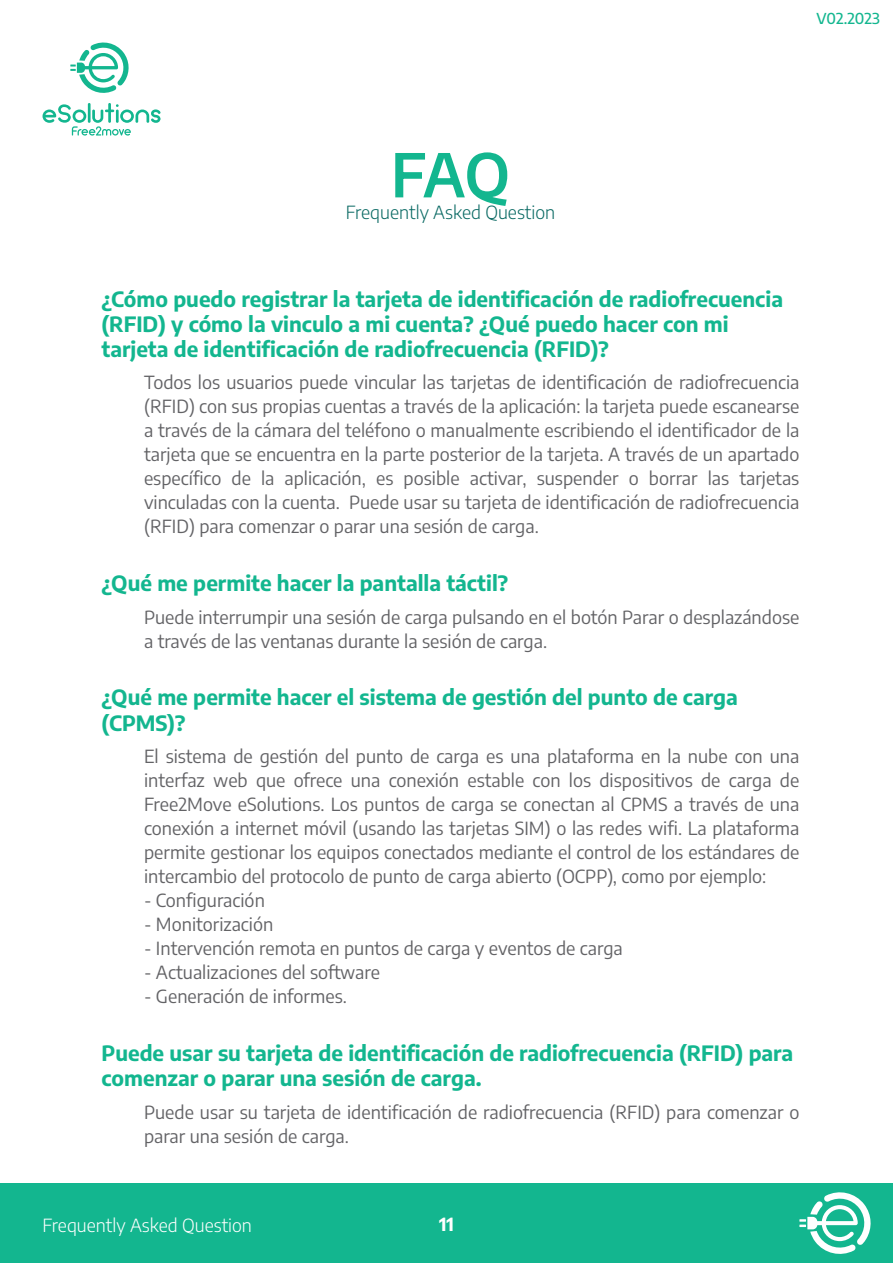
<style>
.page{position:relative;width:893px;height:1263px;background:#fff}
.page>*{position:absolute;margin:0;border:0;box-sizing:border-box;transform-origin:0 0}
.t1{font:600 60px "Encode Sans";color:#13b68f}
.t2{font:700 21px/25.2px "Encode Sans";color:#13b68f}
.t3{font:18px/24px "Encode Sans";color:#636366;text-align:justify}
.t4{font:300 18px "Encode Sans";color:#096963}
.t5{font:300 18px "Encode Sans";color:#fff}
.t6{font:700 18px "Encode Sans";color:#fff}
.t7{font:500 15px "Encode Sans";color:#13b68f}
</style>
<div class="page">
<div style="left:0;top:1183px;width:893px;height:80px;background:#13b68f"></div>
<svg style="left:70px;top:42px;width:59px;height:51px"></svg>
<svg style="left:43px;top:103px;width:118px;height:33px"></svg>
<svg style="left:799px;top:1192px;width:72px;height:62px"></svg>
<p class="t7" style="left:816px;top:8px;width:65px">V02.2023</p>
<h1 class="t1" style="left:391px;top:134px;width:121px">FAQ</h1>
<p class="t4" style="left:346px;top:200px;width:211px">Frequently Asked Question</p>
<p class="t2" style="left:102px;top:285px;width:683px">¿Cómo puedo registrar la tarjeta de identificación de radiofrecuencia (RFID) y cómo la vinculo a mi cuenta? ¿Qué puedo hacer con mi tarjeta de identificación de radiofrecuencia (RFID)?</p>
<p class="t3" style="left:144px;top:370px;width:657px">Todos los usuarios puede vincular las tarjetas de identificación de radiofrecuencia (RFID) con sus propias cuentas a través de la aplicación: la tarjeta puede escanearse a través de la cámara del teléfono o manualmente escribiendo el identificador de la tarjeta que se encuentra en la parte posterior de la tarjeta. A través de un apartado específico de la aplicación, es posible activar, suspender o borrar las tarjetas vinculadas con la cuenta. Puede usar su tarjeta de identificación de radiofrecuencia (RFID) para comenzar o parar una sesión de carga.</p>
<p class="t2" style="left:102px;top:570px;width:408px">¿Qué me permite hacer la pantalla táctil?</p>
<p class="t3" style="left:144px;top:604px;width:657px">Puede interrumpir una sesión de carga pulsando en el botón Parar o desplazándose a través de las ventanas durante la sesión de carga.</p>
<p class="t2" style="left:102px;top:684px;width:638px">¿Qué me permite hacer el sistema de gestión del punto de carga (CPMS)?</p>
<p class="t3" style="left:144px;top:744px;width:657px">El sistema de gestión del punto de carga es una plataforma en la nube con una interfaz web que ofrece una conexión estable con los dispositivos de carga de Free2Move eSolutions. Los puntos de carga se conectan al CPMS a través de una conexión a internet móvil (usando las tarjetas SIM) o las redes wifi. La plataforma permite gestionar los equipos conectados mediante el control de los estándares de intercambio del protocolo de punto de carga abierto (OCPP), como por ejemplo:</p>
<p class="t3" style="left:144px;top:888px;width:122px">- Configuración</p>
<p class="t3" style="left:144px;top:912px;width:131px">- Monitorización</p>
<p class="t3" style="left:144px;top:936px;width:480px">- Intervención remota en puntos de carga y eventos de carga</p>
<p class="t3" style="left:144px;top:960px;width:237px">- Actualizaciones del software</p>
<p class="t3" style="left:144px;top:984px;width:204px">- Generación de informes.</p>
<p class="t2" style="left:102px;top:1039px;width:693px">Puede usar su tarjeta de identificación de radiofrecuencia (RFID) para comenzar o parar una sesión de carga.</p>
<p class="t3" style="left:144px;top:1099px;width:657px">Puede usar su tarjeta de identificación de radiofrecuencia (RFID) para comenzar o parar una sesión de carga.</p>
<p class="t5" style="left:43px;top:1213px;width:211px">Frequently Asked Question</p>
<p class="t6" style="left:439px;top:1212px;width:16px">11</p>
</div>
